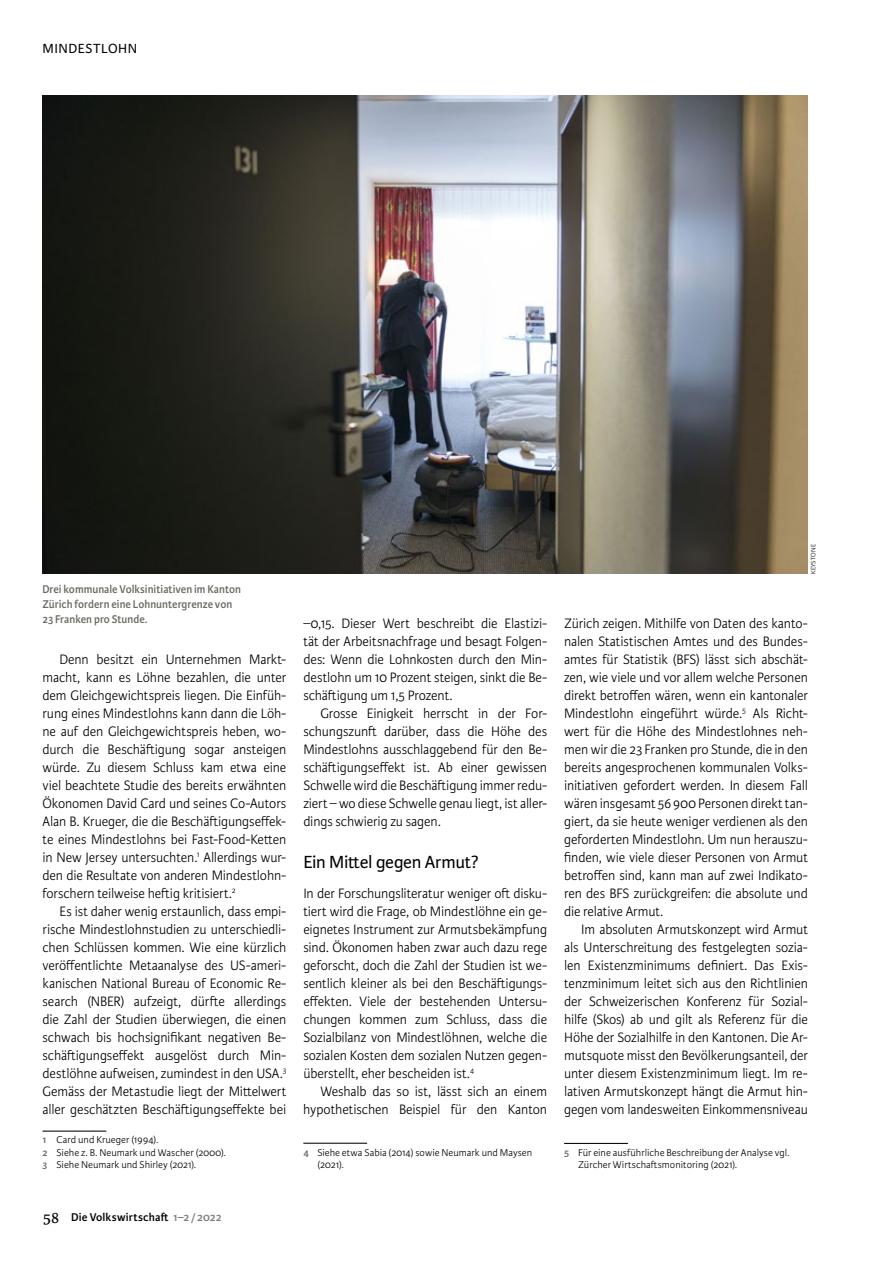
<style>
.page{position:relative;width:893px;height:1263px;background:#fff}
.page>*{position:absolute;margin:0;border:0;box-sizing:border-box;transform-origin:0 0}
.t1{font:18.75px "Karmina Sans";letter-spacing:-.015em;color:#000}
.t2{font:300 14.55px/18px "Karmina Sans";letter-spacing:-.01em;color:#000;text-align:justify;scale:.96 1}
.t3{font:14.1px "Karmina Sans";letter-spacing:.035em;color:#000}
.t4{font:600 12px/15px "Karmina Sans";letter-spacing:.005em;color:#6d6a63;scale:.95 1}
.t5{font:600 12px "Karmina Sans";letter-spacing:.01em;color:#000}
.t6{font:300 10.5px/12.3px "Karmina Sans";color:#000}
.t7{font:300 6.75px "Karmina Sans";letter-spacing:.01em;color:#000}
.s1{font-weight:600;color:#6d6a63}
.s2{font-family:"Karmina";font-weight:400;font-size:16.5px}
.s3{color:#81807a}
</style>
<div class="page">
<hr style="left:43px;top:1130px;width:63px;height:1px;background:#000">
<hr style="left:303px;top:1143px;width:64px;height:1px;background:#000">
<hr style="left:564px;top:1143px;width:64px;height:1px;background:#000">
<img style="left:43px;top:96px;width:765px;height:478px">
<p class="t3" style="left:43px;top:41px;width:96px">MINDESTLOHN</p>
<p class="t4" style="left:42px;top:582px;width:211px">Drei kommunale Volksinitiativen im Kanton<br>Zürich fordern eine Lohnuntergrenze von<br>23 Franken pro Stunde.</p>
<p class="t2" style="left:43px;top:651px;width:255px;text-indent:17px">Denn besitzt ein Unternehmen Markt&shy;macht, kann es Löhne bezahlen, die unter dem Gleichgewichtspreis liegen. Die Einfüh&shy;rung eines Mindestlohns kann dann die Löh&shy;ne auf den Gleichgewichtspreis heben, wo&shy;durch die Beschäftigung sogar ansteigen würde. Zu diesem Schluss kam etwa eine viel beachtete Studie des bereits erwähnten Ökonomen David Card und seines Co-Autors Alan B. Krueger, die die Beschäftigungseffek&shy;te eines Mindestlohns bei Fast-Food-Ketten in New Jersey untersuchten.<sup>1</sup> Allerdings wur&shy;den die Resultate von anderen Mindestlohn&shy;forschern teilweise heftig kritisiert.<sup>2</sup></p>
<p class="t2" style="left:43px;top:903px;width:255px;text-indent:17px">Es ist daher wenig erstaunlich, dass empi&shy;rische Mindestlohnstudien zu unterschiedli&shy;chen Schlüssen kommen. Wie eine kürzlich veröffentlichte Metaanalyse des US-ameri&shy;kanischen National Bureau of Economic Re&shy;search (NBER) aufzeigt, dürfte allerdings die Zahl der Studien überwiegen, die einen schwach bis hochsignifikant negativen Be&shy;schäftigungseffekt ausgelöst durch Min&shy;destlöhne aufweisen, zumindest in den USA.<sup>3<br></sup>Gemäss der Metastudie liegt der Mittelwert aller geschätzten Beschäftigungseffekte bei</p>
<p class="t6" style="left:43px;top:1134px;width:185px"><span class="s1">1</span> Card und Krueger (1994).<br><span class="s1">2</span> Siehe z. B. Neumark und Wascher (2000).<br><span class="s1">3</span> Siehe Neumark und Shirley (2021).</p>
<p class="t5" style="left:43px;top:1210px;width:180px"><span class="s2">58</span> Die Volkswirtschaft <span class="s3">1–2/2022</span></p>
<p class="t2" style="left:303px;top:615px;width:255px">–0,15. Dieser Wert beschreibt die Elastizi&shy;tät der Arbeitsnachfrage und besagt Folgen&shy;des: Wenn die Lohnkosten durch den Min&shy;destlohn um 10 Prozent steigen, sinkt die Be&shy;schäftigung um 1,5 Prozent.</p>
<p class="t2" style="left:303px;top:705px;width:255px;text-indent:17px">Grosse Einigkeit herrscht in der For&shy;schungszunft darüber, dass die Höhe des Mindestlohns ausschlaggebend für den Be&shy;schäftigungseffekt ist. Ab einer gewissen Schwelle wird die Beschäftigung immer redu&shy;ziert – wo diese Schwelle genau liegt, ist aller&shy;dings schwierig zu sagen.</p>
<p class="t1" style="left:303px;top:852px;width:177px">Ein Mittel gegen Armut?</p>
<p class="t2" style="left:303px;top:885px;width:255px">In der Forschungsliteratur weniger oft disku&shy;tiert wird die Frage, ob Mindestlöhne ein ge&shy;eignetes Instrument zur Armutsbekämpfung sind. Ökonomen haben zwar auch dazu rege geforscht, doch die Zahl der Studien ist we&shy;sentlich kleiner als bei den Beschäftigungs&shy;effekten. Viele der bestehenden Untersu&shy;chungen kommen zum Schluss, dass die Sozialbilanz von Mindestlöhnen, welche die sozialen Kosten dem sozialen Nutzen gegen&shy;überstellt, eher bescheiden ist.<sup>4</sup></p>
<p class="t2" style="left:303px;top:1083px;width:255px;text-align:right">Weshalb das so ist, lässt sich an einem hypothetischen Beispiel für den Kanton</p>
<p class="t6" style="left:317px;top:1146px;width:216px;text-indent:-14px"><span class="s1">4</span> Siehe etwa Sabia (2014) sowie Neumark und Maysen (2021).</p>
<p class="t7" style="left:810px;top:574px;width:31px;rotate:-90deg">KEYSTONE</p>
<p class="t2" style="left:564px;top:615px;width:255px">Zürich zeigen. Mithilfe von Daten des kanto&shy;nalen Statistischen Amtes und des Bundes&shy;amtes für Statistik (BFS) lässt sich abschät&shy;zen, wie viele und vor allem welche Personen direkt betroffen wären, wenn ein kantonaler Mindestlohn eingeführt würde.<sup>5</sup> Als Richt&shy;wert für die Höhe des Mindestlohnes neh&shy;men wir die 23 Franken pro Stunde, die in den bereits angesprochenen kommunalen Volks&shy;initiativen gefordert werden. In diesem Fall wären insgesamt 56900 Personen direkt tan&shy;giert, da sie heute weniger verdienen als den geforderten Mindestlohn. Um nun herauszu&shy;finden, wie viele dieser Personen von Armut betroffen sind, kann man auf zwei Indikato&shy;ren des BFS zurückgreifen: die absolute und die relative Armut.</p>
<p class="t2" style="left:564px;top:921px;width:255px;text-indent:17px">Im absoluten Armutskonzept wird Armut als Unterschreitung des festgelegten sozia&shy;len Existenzminimums definiert. Das Exis&shy;tenzminimum leitet sich aus den Richtlinien der Schweizerischen Konferenz für Sozial&shy;hilfe (Skos) ab und gilt als Referenz für die Höhe der Sozialhilfe in den Kantonen. Die Ar&shy;mutsquote misst den Bevölkerungsanteil, der unter diesem Existenzminimum liegt. Im re&shy;lativen Armutskonzept hängt die Armut hin&shy;gegen vom landesweiten Einkommensniveau</p>
<p class="t6" style="left:578px;top:1146px;width:213px;text-indent:-14px"><span class="s1">5</span> Für eine ausführliche Beschreibung der Analyse vgl.<br>Zürcher Wirtschaftsmonitoring (2021).</p>
</div>
